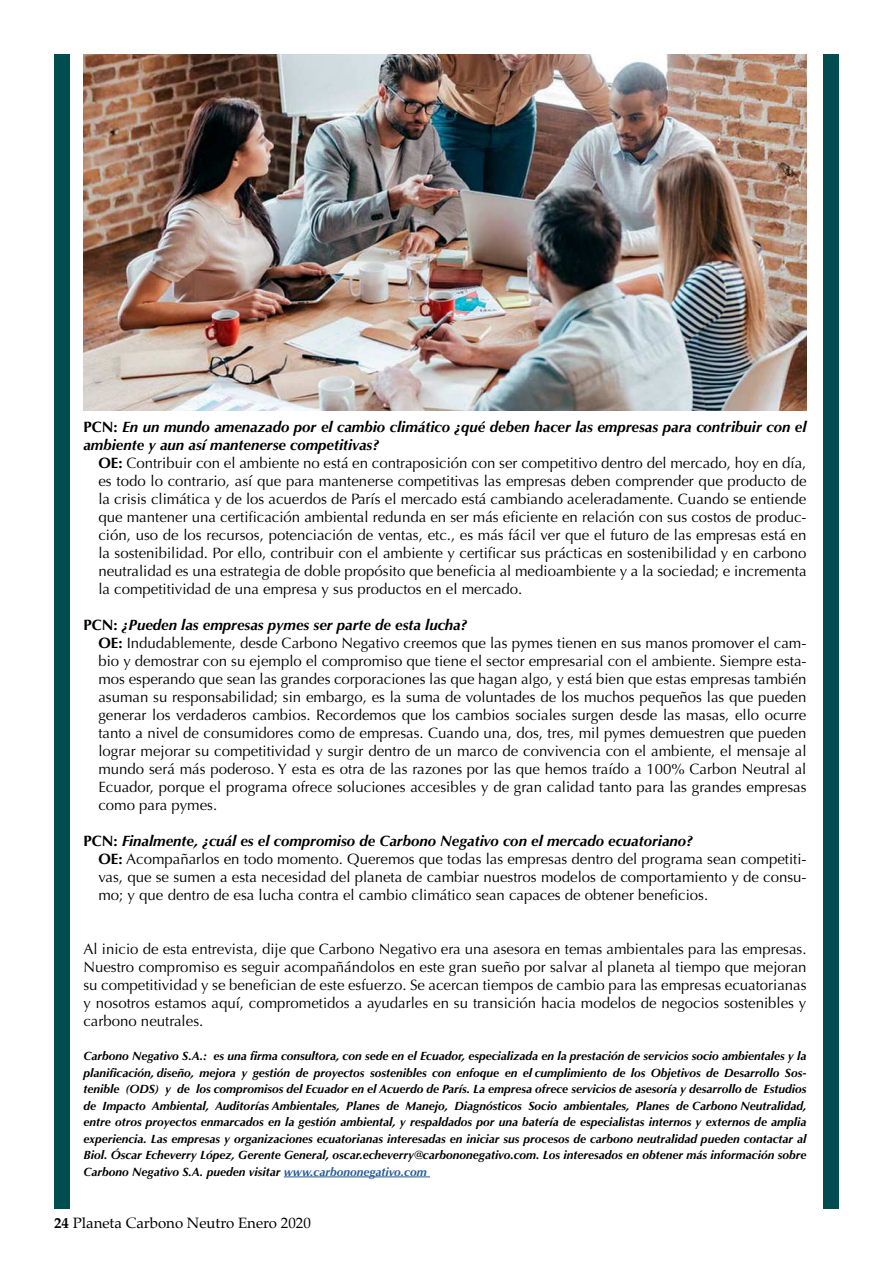
<style>
.page{position:relative;width:893px;height:1263px;background:#fff}
.page>*{position:absolute;margin:0;border:0;box-sizing:border-box;transform-origin:0 0}
.t1{font:15px/18px "Optima";color:#000;text-align:justify}
.t2{font:italic 700 15px/18px "Optima";color:#000}
.t3{font:15px "Palatino";color:#000}
.t4{font:italic 700 12px/16.5px "Optima";color:#000;text-align:justify}
.s1{font-style:normal}
.s2{font-weight:700}
.s3{color:#275b9b}
</style>
<div class="page">
<div style="left:54px;top:54px;width:16px;height:1155px;background:#004d51"></div>
<div style="left:823px;top:54px;width:16px;height:1155px;background:#004d51"></div>
<hr style="left:284px;top:1176px;width:146px;height:1px;background:#275b9b">
<img style="left:83px;top:54px;width:723px;height:356px">
<p class="t2" style="left:83px;top:418px;width:725px"><span class="s1">PCN:</span> En un mundo amenazado por el cambio climático ¿qué deben hacer las empresas para contribuir con el ambiente y aun así mantenerse competitivas?</p>
<p class="t1" style="left:98px;top:454px;width:710px"><span class="s2">OE:</span> Contribuir con el ambiente no está en contraposición con ser competitivo dentro del mercado, hoy en día, es todo lo contrario, así que para mantenerse competitivas las empresas deben comprender que producto de la crisis climática y de los acuerdos de París el mercado está cambiando aceleradamente. Cuando se entiende que mantener una certificación ambiental redunda en ser más eficiente en relación con sus costos de produc&shy;ción, uso de los recursos, potenciación de ventas, etc., es más fácil ver que el futuro de las empresas está en la sostenibilidad. Por ello, contribuir con el ambiente y certificar sus prácticas en sostenibilidad y en carbono neutralidad es una estrategia de doble propósito que beneficia al medioambiente y a la sociedad; e incrementa la competitividad de una empresa y sus productos en el mercado.</p>
<p class="t2" style="left:83px;top:616px;width:385px"><span class="s1">PCN:</span> ¿Pueden las empresas pymes ser parte de esta lucha?</p>
<p class="t1" style="left:98px;top:634px;width:710px"><span class="s2">OE:</span> Indudablemente, desde Carbono Negativo creemos que las pymes tienen en sus manos promover el cam&shy;bio y demostrar con su ejemplo el compromiso que tiene el sector empresarial con el ambiente. Siempre esta&shy;mos esperando que sean las grandes corporaciones las que hagan algo, y está bien que estas empresas también asuman su responsabilidad; sin embargo, es la suma de voluntades de los muchos pequeños las que pueden generar los verdaderos cambios. Recordemos que los cambios sociales surgen desde las masas, ello ocurre tanto a nivel de consumidores como de empresas. Cuando una, dos, tres, mil pymes demuestren que pueden lograr mejorar su competitividad y surgir dentro de un marco de convivencia con el ambiente, el mensaje al mundo será más poderoso. Y esta es otra de las razones por las que hemos traído a 100% Carbon Neutral al Ecuador, porque el programa ofrece soluciones accesibles y de gran calidad tanto para las grandes empresas como para pymes.</p>
<p class="t2" style="left:83px;top:832px;width:611px"><span class="s1">PCN:</span> Finalmente, ¿cuál es el compromiso de Carbono Negativo con el mercado ecuatoriano?</p>
<p class="t1" style="left:98px;top:850px;width:710px"><span class="s2">OE:</span> Acompañarlos en todo momento. Queremos que todas las empresas dentro del programa sean competiti&shy;vas, que se sumen a esta necesidad del planeta de cambiar nuestros modelos de comportamiento y de consu&shy;mo; y que dentro de esa lucha contra el cambio climático sean capaces de obtener beneficios.</p>
<p class="t1" style="left:83px;top:940px;width:725px">Al inicio de esta entrevista, dije que Carbono Negativo era una asesora en temas ambientales para las empresas.<br>Nuestro compromiso es seguir acompañándolos en este gran sueño por salvar al planeta al tiempo que mejoran su competitividad y se benefician de este esfuerzo. Se acercan tiempos de cambio para las empresas ecuatorianas y nosotros estamos aquí, comprometidos a ayudarles en su transición hacia modelos de negocios sostenibles y carbono neutrales.</p>
<p class="t4" style="left:83px;top:1048px;width:725px">Carbono Negativo S.A.: es una firma consultora, con sede en el Ecuador, especializada en la prestación de servicios socio ambientales y la planificación, diseño, mejora y gestión de proyectos sostenibles con enfoque en el cumplimiento de los Objetivos de Desarrollo Sos&shy;tenible (ODS) y de los compromisos del Ecuador en el Acuerdo de París. La empresa ofrece servicios de asesoría y desarrollo de Estudios de Impacto Ambiental, Auditorías Ambientales, Planes de Manejo, Diagnósticos Socio ambientales, Planes de Carbono Neutralidad, entre otros proyectos enmarcados en la gestión ambiental, y respaldados por una batería de especialistas internos y externos de amplia experiencia. Las empresas y organizaciones ecuatorianas interesadas en iniciar sus procesos de carbono neutralidad pueden contactar al Biol. Óscar Echeverry López, Gerente General, oscar.echeverry@carbononegativo.com. Los interesados en obtener más información sobre Carbono Negativo S.A. pueden visitar <span class="s3">www.carbononegativo.com</span></p>
<p class="t3" style="left:54px;top:1210px;width:258px"><span class="s2">24</span> Planeta Carbono Neutro Enero 2020</p>
</div>
